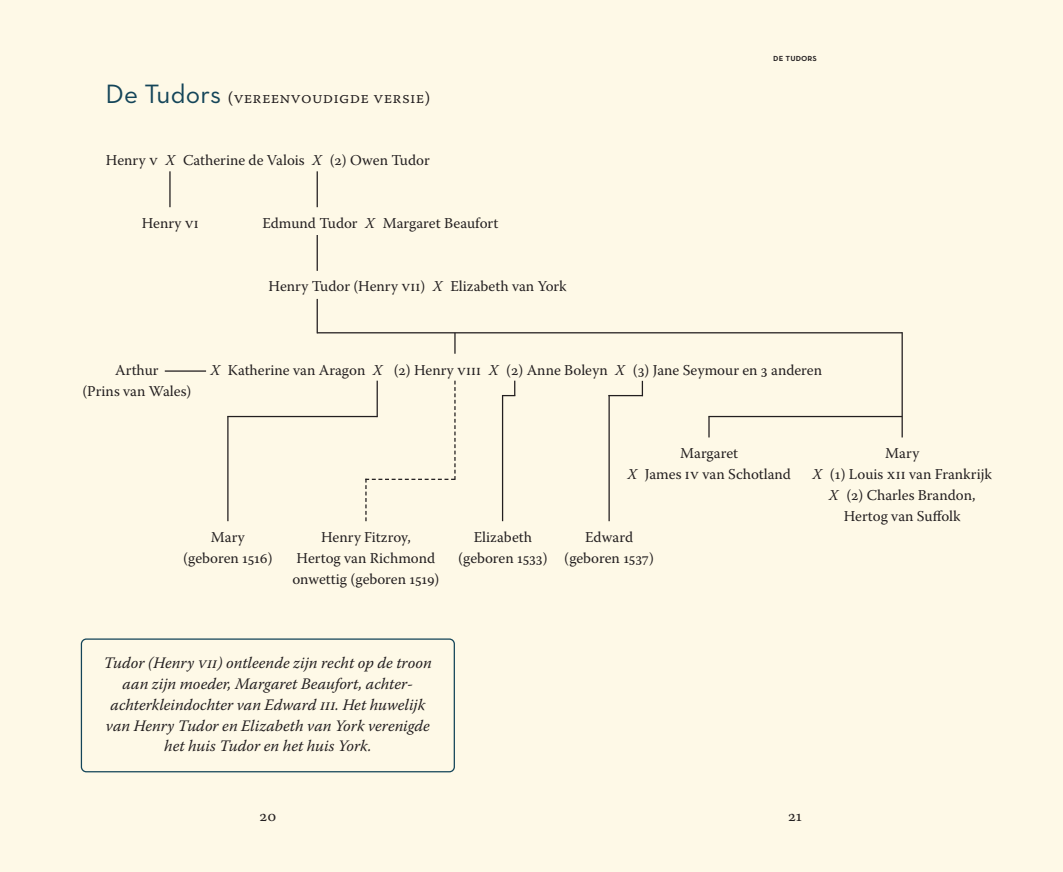
<style>
.page{position:relative;width:1063px;height:872px;background:#fef9e7}
.page>*{position:absolute;margin:0;border:0;box-sizing:border-box;transform-origin:0 0}
.t1{font:16.5px "Warnock Pro Light Capt";letter-spacing:.02em;color:#231f20}
.t2{font:italic 15.9px/20.9px "Warnock Pro";color:#231f20;text-align:center}
.t3{font:15.9px "Warnock Pro";color:#231f20}
.t4{font:15px/20.9px "Warnock Pro";color:#231f20;text-align:center}
.t5{font:9.9px "Neutra Text Demi SC Alt";letter-spacing:.01em;color:#231f20}
.s1{font-family:"Neutra Text";font-size:27px;color:#144559}
.s2{font-style:italic}
</style>
<div class="page">
<svg style="left:81px;top:638px;width:374px;height:134px"></svg>
<hr style="left:169px;top:171px;width:2px;height:36px;background:#231f20">
<hr style="left:317px;top:171px;width:1px;height:36px;background:#231f20">
<hr style="left:317px;top:235px;width:1px;height:36px;background:#231f20">
<hr style="left:165px;top:370px;width:41px;height:2px;background:#231f20">
<hr style="left:317px;top:299px;width:1px;height:34px;background:#231f20">
<hr style="left:902px;top:332px;width:1px;height:105px;background:#231f20">
<hr style="left:708px;top:416px;width:194px;height:1px;background:#231f20">
<hr style="left:708px;top:416px;width:2px;height:21px;background:#231f20">
<hr style="left:227px;top:416px;width:150px;height:1px;background:#231f20">
<hr style="left:227px;top:416px;width:2px;height:105px;background:#231f20">
<svg style="left:365px;top:381px;width:91px;height:140px"></svg>
<hr style="left:502px;top:395px;width:1px;height:126px;background:#231f20">
<svg style="left:642px;top:381px;width:1px;height:14px"></svg>
<hr style="left:608px;top:395px;width:35px;height:1px;background:#231f20">
<hr style="left:608px;top:395px;width:2px;height:126px;background:#231f20">
<hr style="left:317px;top:332px;width:585px;height:1px;background:#231f20">
<hr style="left:454px;top:333px;width:2px;height:21px;background:#231f20">
<svg style="left:503px;top:381px;width:12px;height:15px"></svg>
<p class="t1" style="left:106px;top:87px;width:326px"><span class="s1">De Tudors</span> (vereenvoudigde versie)</p>
<p class="t4" style="left:106px;top:151px;width:325px">Henry v <span class="s2">X</span> Catherine de Valois <span class="s2">X</span> (2) Owen Tudor</p>
<p class="t4" style="left:142px;top:214px;width:58px">Henry vi</p>
<p class="t4" style="left:262px;top:214px;width:238px">Edmund Tudor <span class="s2">X</span> Margaret Beaufort</p>
<p class="t4" style="left:269px;top:277px;width:300px">Henry Tudor (Henry vii) <span class="s2">X</span> Elizabeth van York</p>
<p class="t5" style="left:773px;top:51px;width:45px">de tudors</p>
<p class="t4" style="left:115px;top:361px;width:45px">Arthur</p>
<p class="t4" style="left:210px;top:361px;width:613px"><span class="s2">X</span> Katherine van Aragon <span class="s2">X</span> (2) Henry viii <span class="s2">X</span> (2) Anne Boleyn <span class="s2">X</span> (3) Jane Seymour en 3 anderen</p>
<p class="t4" style="left:82px;top:382px;width:111px">(Prins van Wales)</p>
<p class="t4" style="left:211px;top:528px;width:36px">Mary</p>
<p class="t4" style="left:183px;top:549px;width:91px">(geboren 1516)</p>
<p class="t4" style="left:321px;top:528px;width:91px">Henry Fitzroy,</p>
<p class="t4" style="left:297px;top:549px;width:140px">Hertog van Richmond</p>
<p class="t4" style="left:292px;top:570px;width:149px">onwettig (geboren 1519)</p>
<p class="t4" style="left:680px;top:444px;width:60px">Margaret</p>
<p class="t4" style="left:627px;top:465px;width:165px"><span class="s2">X</span> James iv van Schotland</p>
<p class="t4" style="left:474px;top:528px;width:60px">Elizabeth</p>
<p class="t4" style="left:458px;top:549px;width:91px">(geboren 1533)</p>
<p class="t4" style="left:585px;top:528px;width:49px">Edward</p>
<p class="t4" style="left:564px;top:549px;width:91px">(geboren 1537)</p>
<p class="t4" style="left:885px;top:444px;width:36px">Mary</p>
<p class="t4" style="left:812px;top:465px;width:181px"><span class="s2">X</span> (1) Louis xii van Frankrijk<br><span class="s2">X</span> (2) Charles Brandon,</p>
<p class="t4" style="left:844px;top:507px;width:118px">Hertog van Suffolk</p>
<p class="t2" style="left:104px;top:653px;width:329px">Tudor (Henry vii) ontleende zijn recht op de troon aan zijn moeder, Margaret Beaufort, achter&shy;achterkleindochter van Edward iii. Het huwelijk van Henry Tudor en Elizabeth van York verenigde het huis Tudor en het huis York.</p>
<p class="t3" style="left:260px;top:809px;width:18px">20</p>
<p class="t3" style="left:788px;top:809px;width:15px">21</p>
</div>
